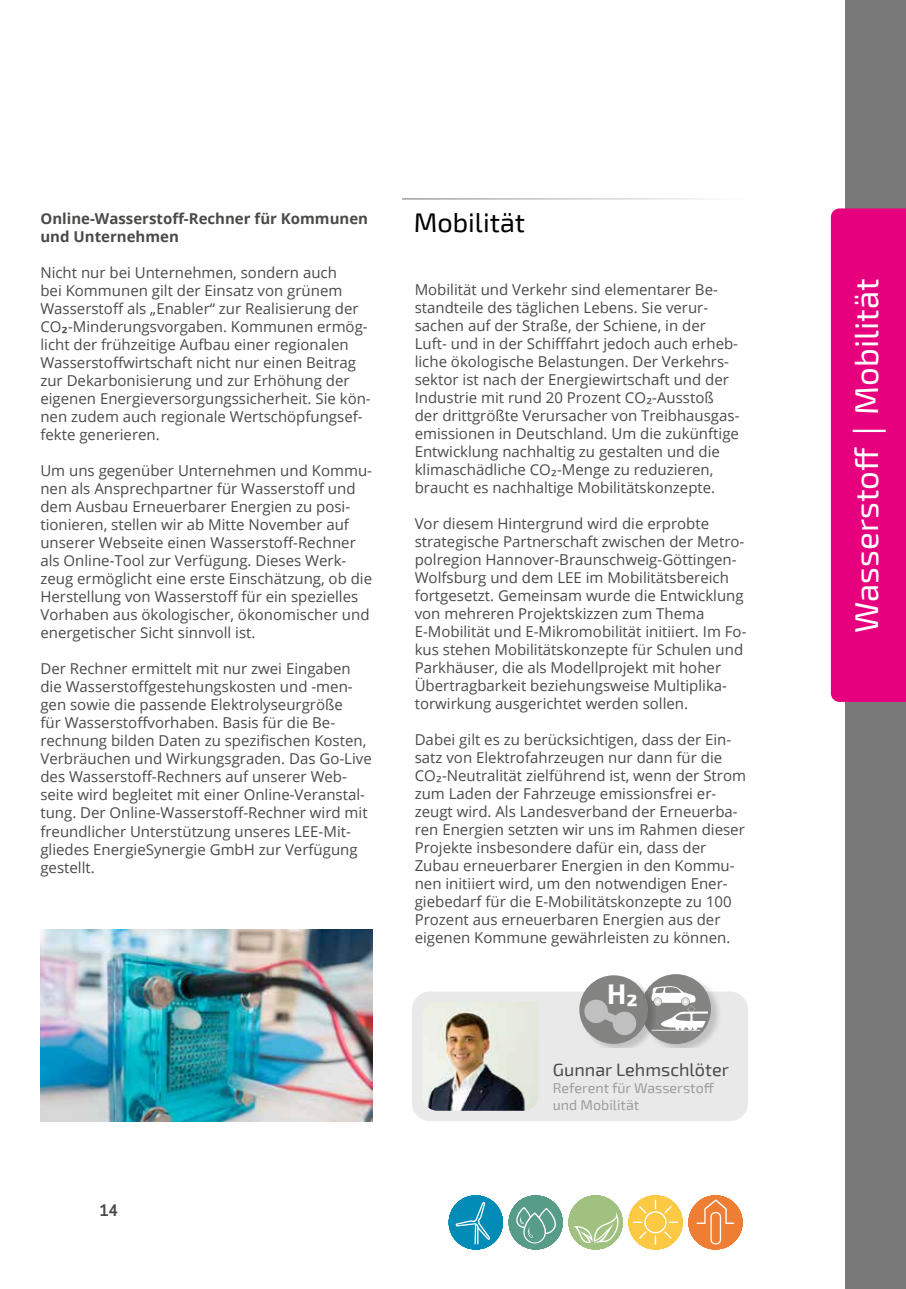
<style>
.page{position:relative;width:906px;height:1289px;background:#fff}
.page>*{position:absolute;margin:0;border:0;box-sizing:border-box;transform-origin:0 0}
.t1{font:33px "Exo 2";color:#fff}
.t2{font:700 27.9px "Exo 2";color:#fff}
.t3{font:27px "Exo 2";color:#000}
.t4{font:18px "Exo 2";color:#4a4a49}
.t5{font:15px/18px "Open Sans";color:#4a4a49}
.t6{font:700 15px/18px "Open Sans";color:#4a4a49}
.t7{font:600 15px "Cooper Hewitt";color:#4a4a49}
.t8{font:14.25px/17.1px "Exo 2";color:#9d9d9c}
.s1{font-family:"Exo 2";font-weight:600}
.s2{font-family:"Exo 2"}
.s3{font-family:"Open Sans"}
</style>
<div class="page">
<div style="left:845px;top:0;width:61px;height:1288px;background:#797979"></div>
<div style="left:831px;top:208px;width:75px;height:494px;background:#e6007d"></div>
<svg style="left:688px;top:1195px;width:54px;height:54px"></svg>
<svg style="left:628px;top:1195px;width:54px;height:54px"></svg>
<svg style="left:509px;top:1195px;width:113px;height:54px"></svg>
<svg style="left:449px;top:1195px;width:54px;height:54px"></svg>
<div style="left:412px;top:991px;width:336px;height:130px;background:#e9e9e9;border-radius:18px"></div>
<img style="left:426px;top:1002px;width:112px;height:108px">
<div style="left:641px;top:973px;width:81px;height:74px;background:#000;opacity:.17"></div>
<div style="left:641px;top:974px;width:70px;height:70px;background:#838382;border-radius:50%"></div>
<svg style="left:656px;top:986px;width:52px;height:44px"></svg>
<img style="left:40px;top:929px;width:332px;height:192px">
<div style="left:580px;top:975px;width:76px;height:72px;background:#000;opacity:.17"></div>
<div style="left:579px;top:975px;width:69px;height:68px;background:#838382;border-radius:50%"></div>
<svg style="left:583px;top:999px;width:55px;height:37px"></svg>
<hr style="left:402px;top:198px;width:345px;height:2px;background:#9d9d9c">
<p class="t6" style="left:40px;top:209px;width:329px">Online-Wasserstoff-Rechner für Kommunen und Unternehmen</p>
<p class="t5" style="left:40px;top:263px;width:332px">Nicht nur bei Unternehmen, sondern auch<br>bei Kommunen gilt der Einsatz von grünem Wasserstoff als „Enabler“ zur Realisierung der CO<span class="s1">2</span>-Minderungsvorgaben. Kommunen ermög&shy;licht der frühzeitige Aufbau einer regionalen Wasserstoffwirtschaft nicht nur einen Beitrag zur Dekarbonisierung und zur Erhöhung der eigenen Energieversorgungssicherheit. Sie kön&shy;nen zudem auch regionale Wertschöpfungsef&shy;fekte generieren.</p>
<p class="t5" style="left:40px;top:461px;width:333px">Um uns gegenüber Unternehmen und Kommu&shy;nen als Ansprechpartner für Wasserstoff und dem Ausbau Erneuerbarer Energien zu posi&shy;tionieren, stellen wir ab Mitte November auf unserer Webseite einen Wasserstoff-Rechner als Online-Tool zur Verfügung. Dieses Werk&shy;zeug ermöglicht eine erste Einschätzung, ob die Herstellung von Wasserstoff für ein spezielles Vorhaben aus ökologischer, ökonomischer und energetischer Sicht sinnvoll ist.</p>
<p class="t5" style="left:40px;top:659px;width:333px">Der Rechner ermittelt mit nur zwei Eingaben die Wasserstoffgestehungskosten und -men&shy;gen sowie die passende Elektrolyseurgröße<br>für Wasserstoffvorhaben. Basis für die Be&shy;rechnung bilden Daten zu spezifischen Kosten, Verbräuchen und Wirkungsgraden. Das Go-Live des Wasserstoff-Rechners auf unserer Web&shy;seite wird begleitet mit einer Online-Veranstal&shy;tung. Der Online-Wasserstoff-Rechner wird mit freundlicher Unterstützung unseres LEE-Mit&shy;gliedes EnergieSynergie GmbH zur Verfügung gestellt.</p>
<p class="t7" style="left:100px;top:1201px;width:19px">14</p>
<h3 class="t3" style="left:414px;top:204px;width:113px">Mobilität</h3>
<p class="t5" style="left:415px;top:280px;width:326px">Mobilität und Verkehr sind elementarer Be&shy;standteile des täglichen Lebens. Sie verur&shy;sachen auf der Straße, der Schiene, in der Luft- und in der Schifffahrt jedoch auch erheb&shy;liche ökologische Belastungen. Der Verkehrs&shy;sektor ist nach der Energiewirtschaft und der Industrie mit rund 20 Prozent CO<span class="s2">₂</span>-Ausstoß der drittgrößte Verursacher von Treibhausgas&shy;emissionen in Deutschland. Um die zukünftige Entwicklung nachhaltig zu gestalten und die klimaschädliche CO<span class="s2">₂</span>-Menge zu reduzieren, braucht es nachhaltige Mobilitätskonzepte.</p>
<p class="t5" style="left:415px;top:514px;width:333px">Vor diesem Hintergrund wird die erprobte strategische Partnerschaft zwischen der Metro&shy;polregion Hannover-Braunschweig-Göttingen-Wolfsburg und dem LEE im Mobilitätsbereich fortgesetzt. Gemeinsam wurde die Entwicklung von mehreren Projektskizzen zum Thema E-Mobilität und E-Mikromobilität initiiert. Im Fo&shy;kus stehen Mobilitätskonzepte für Schulen und Parkhäuser, die als Modellprojekt mit hoher Übertragbarkeit beziehungsweise Multiplika&shy;torwirkung ausgerichtet werden sollen.</p>
<p class="t5" style="left:415px;top:730px;width:333px">Dabei gilt es zu berücksichtigen, dass der Ein&shy;satz von Elektrofahrzeugen nur dann für die CO<span class="s2">₂</span>-Neutralität zielführend ist, wenn der Strom zum Laden der Fahrzeuge emissionsfrei er&shy;zeugt wird. Als Landesverband der Erneuerba&shy;ren Energien setzten wir uns im Rahmen dieser Projekte insbesondere dafür ein, dass der Zubau erneuerbarer Energien in den Kommu&shy;nen initiiert wird, um den notwendigen Ener&shy;giebedarf für die E-Mobilitätskonzepte zu 100<br>Prozent aus erneuerbaren Energien aus der eigenen Kommune gewährleisten zu können.</p>
<h2 class="t2" style="left:607px;top:973px;width:33px">H₂</h2>
<p class="t4" style="left:553px;top:1056px;width:178px">Gunnar Lehmschlöter</p>
<p class="t8" style="left:553px;top:1078px;width:163px">Referent für Wasserstoff und Mobilität</p>
<h1 class="t1" style="left:843px;top:632px;width:355px;rotate:-90deg">Wasserstoff <span class="s3">|</span> Mobilität</h1>
</div>
